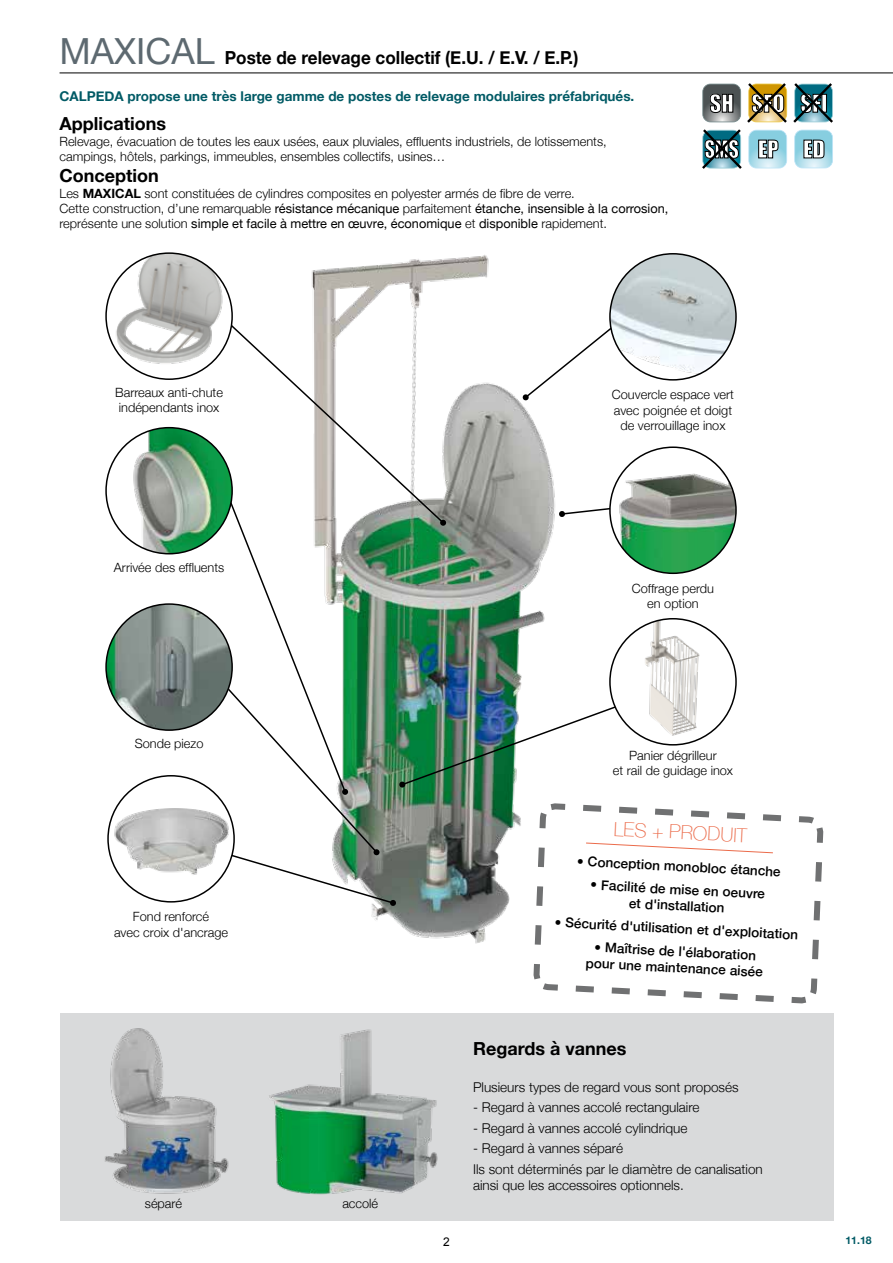
<style>
.page{position:relative;width:893px;height:1263px;background:#fff}
.page>*{position:absolute;margin:0;border:0;box-sizing:border-box;transform-origin:0 0}
.t1{font:22.5px/45.8px "Impact";color:#fff}
.t2{font:100 19.5px "Helvetica Neue";color:#eb6b4a}
.t3{font:700 18px "Helvetica Neue";color:#000;scale:.95 1}
.t4{font:700 18px "Helvetica Neue";color:#000}
.t5{font:300 13.5px/20.4px "Helvetica Neue";color:#000}
.t6{font:500 13.5px/16.2px "Helvetica Neue";color:#000;text-align:center}
.t7{font:700 13.5px "Helvetica Neue";color:#005a65}
.t8{font:300 12.75px/15.3px "Helvetica Neue";color:#000;text-align:center}
.t9{font:12px "Arial";color:#000}
.t10{font:700 10.5px "Helvetica Neue";color:#005a65}
.s1{font-weight:400;font-size:36px;color:#5d6970}
.s2{font-weight:700}
.s3{font-weight:400}
</style>
<div class="page">
<div style="left:60px;top:1013px;width:773px;height:207px;background:#d9dadb"></div>
<hr style="left:60px;top:73px;width:833px;height:1px;background:#000">
<img style="left:702px;top:83px;width:131px;height:86px">
<img style="left:311px;top:255px;width:178px;height:64px">
<img style="left:269px;top:1029px;width:169px;height:166px">
<img style="left:105px;top:1028px;width:124px;height:166px">
<img style="left:108px;top:255px;width:120px;height:115px">
<img style="left:106px;top:428px;width:126px;height:126px;border-radius:63px">
<img style="left:106px;top:604px;width:126px;height:126px;border-radius:63px">
<img style="left:108px;top:794px;width:100px;height:89px">
<img style="left:610px;top:254px;width:126px;height:126px;border-radius:63px">
<svg style="left:531px;top:816px;width:295px;height:405px"></svg>
<svg style="left:208px;top:319px;width:579px;height:641px"></svg>
<h3 class="t3" style="left:60px;top:43px;width:548px"><span class="s1">MAXICAL</span> Poste de relevage collectif (E.U. / E.V. / E.P.)</h3>
<p class="t7" style="left:60px;top:86px;width:576px">CALPEDA propose une très large gamme de postes de relevage modulaires préfabriqués.</p>
<h1 class="t1" style="left:705px;top:80px;width:124px">SH SFO SFI<br>SMS EP ED</h1>
<h3 class="t4" style="left:60px;top:110px;width:108px">Applications</h3>
<p class="t8" style="left:60px;top:132px;width:549px;text-align:left">Relevage, évacuation de toutes les eaux usées, eaux pluviales, effluents industriels, de lotissements, campings, hôtels, parkings, immeubles, ensembles collectifs, usines…</p>
<h3 class="t4" style="left:60px;top:162px;width:101px">Conception</h3>
<p class="t8" style="left:60px;top:185px;width:610px;text-align:left">Les <span class="s2">MAXICAL</span> sont constituées de cylindres composites en polyester armés de fibre de verre.<br>Cette construction, d’une remarquable <span class="s3">résistance mécanique</span> parfaitement <span class="s3">étanche, insensible à la corrosion, </span>représente une solution <span class="s3">simple et facile à mettre en œuvre, économique</span> et <span class="s3">disponible</span> rapidement.</p>
<p class="t8" style="left:115px;top:384px;width:109px;text-align:left">Barreaux anti-chute indépendants inox</p>
<p class="t8" style="left:612px;top:386px;width:124px">Couvercle espace vert avec poignée et doigt de verrouillage inox</p>
<p class="t8" style="left:114px;top:559px;width:112px">Arrivée des effluents</p>
<p class="t8" style="left:135px;top:735px;width:70px">Sonde piezo</p>
<p class="t8" style="left:114px;top:908px;width:116px">Fond renforcé<br>avec croix d'ancrage</p>
<p class="t8" style="left:145px;top:1195px;width:39px">séparé</p>
<p class="t8" style="left:342px;top:1195px;width:37px">accolé</p>
<p class="t8" style="left:632px;top:580px;width:84px">Coffrage perdu en option</p>
<p class="t8" style="left:613px;top:747px;width:122px">Panier dégrilleur<br>et rail de guidage inox</p>
<h2 class="t2" style="left:614px;top:814px;width:135px;rotate:3deg">LES + PRODUIT</h2>
<p class="t6" style="left:577px;top:852px;width:205px;rotate:3deg">• Conception monobloc étanche</p>
<p class="t6" style="left:591px;top:875px;width:176px;rotate:3deg">• Facilité de mise en oeuvre et d'installation</p>
<p class="t6" style="left:555px;top:913px;width:245px;rotate:3deg">• Sécurité d'utilisation et d'exploitation</p>
<p class="t6" style="left:587px;top:937px;width:179px;rotate:3deg">• Maîtrise de l'élaboration pour une maintenance aisée</p>
<h3 class="t4" style="left:473px;top:1034px;width:155px">Regards à vannes</h3>
<p class="t5" style="left:473px;top:1076px;width:267px">Plusieurs types de regard vous sont proposés</p>
<p class="t5" style="left:473px;top:1096px;width:228px">- Regard à vannes accolé rectangulaire</p>
<p class="t5" style="left:473px;top:1117px;width:216px">- Regard à vannes accolé cylindrique</p>
<p class="t5" style="left:473px;top:1137px;width:291px">- Regard à vannes séparé<br>Ils sont déterminés par le diamètre de canalisation</p>
<p class="t5" style="left:473px;top:1174px;width:212px">ainsi que les accessoires optionnels.</p>
<p class="t9" style="left:443px;top:1234px;width:8px">2</p>
<p class="t10" style="left:845px;top:1232px;width:28px">11.18</p>
</div>
